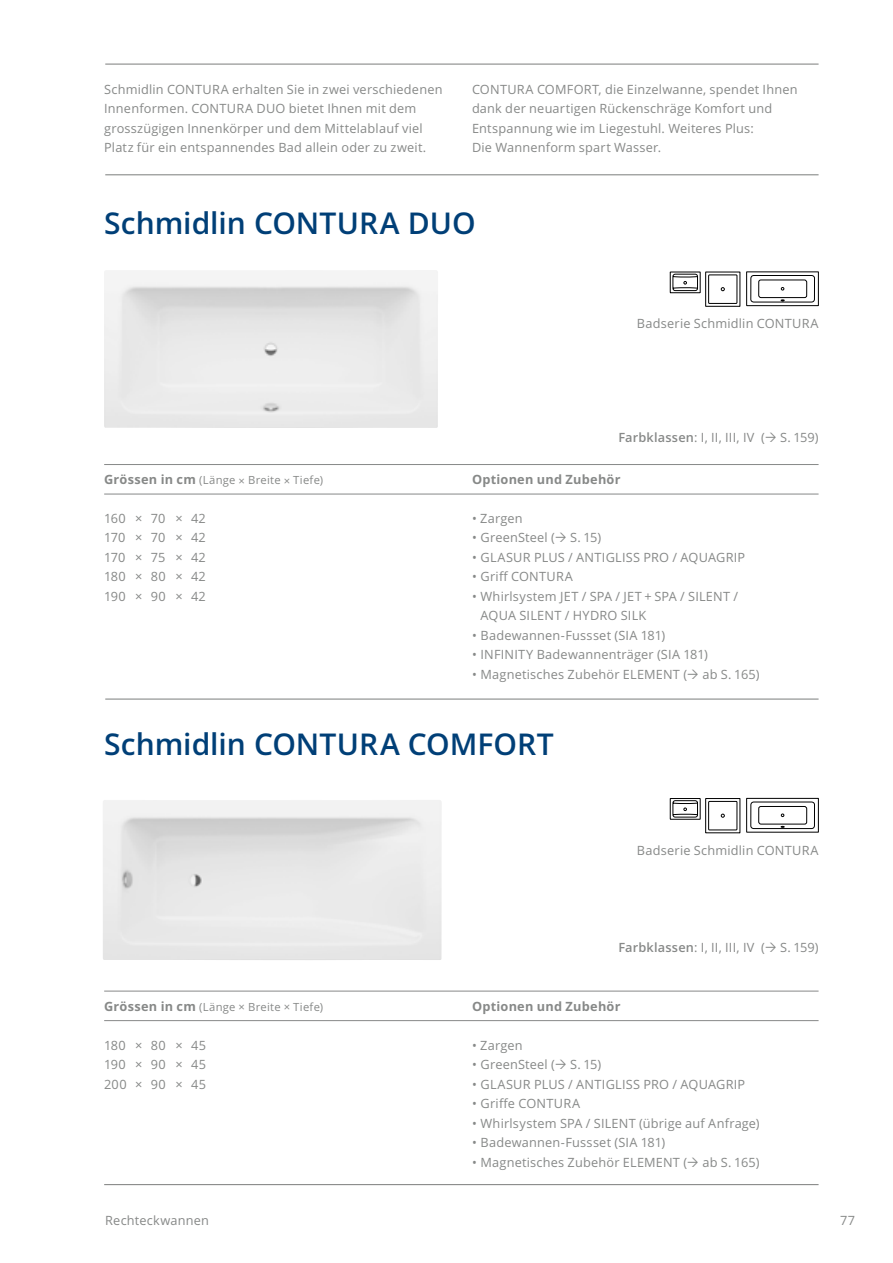
<style>
.page{position:relative;width:893px;height:1263px;background:#fff}
.page>*{position:absolute;margin:0;border:0;box-sizing:border-box;transform-origin:0 0}
.Titel_20pt_semibold__blau{font:600 30px "Open Sans";color:#003f77}
.Lauftext{font:12.75px/19.5px "Open Sans";letter-spacing:.015em;color:#878988}
.Lauf_Aufzählung_Einz_2mm{font:12.75px/19.5px "Open Sans";letter-spacing:.015em;color:#878988}
.Grössen-Tab1{font:12.75px "Open Sans";letter-spacing:.01em;color:#878988}
.Untertitel_mit_Linien{font:700 12.75px "Open Sans";letter-spacing:.02em;color:#878988}
.Farbklasse{font:12.75px "Open Sans";letter-spacing:.015em;color:#878988}
.Pagina{font:12.75px "Open Sans";letter-spacing:.015em;color:#878988}
.Untertitel_mit_Linien-2{font:11.25px "Open Sans";letter-spacing:.025em;color:#878988}
.s1{font-weight:600}
.s2{font-weight:700;font-size:12.75px}
</style>
<div class="page">
<svg style="left:670px;top:271px;width:149px;height:36px"></svg>
<svg style="left:670px;top:798px;width:149px;height:35px"></svg>
<img style="left:104px;top:270px;width:334px;height:158px">
<img style="left:103px;top:800px;width:339px;height:160px">
<hr style="left:105px;top:699px;width:714px;height:1px;background:#7b7d7c">
<hr style="left:104px;top:1184px;width:715px;height:1px;background:#7b7d7c">
<hr style="left:105px;top:174px;width:714px;height:1px;background:#7b7d7c">
<hr style="left:105px;top:64px;width:714px;height:1px;background:#7b7d7c">
<hr style="left:104px;top:464px;width:715px;height:1px;background:#878988">
<hr style="left:104px;top:494px;width:715px;height:1px;background:#878988">
<hr style="left:104px;top:991px;width:715px;height:1px;background:#878988">
<hr style="left:104px;top:1020px;width:715px;height:1px;background:#878988">
<p class="Lauftext" style="left:104px;top:79px;width:340px">Schmidlin CONTURA erhalten Sie in zwei verschiedenen Innenformen. CONTURA DUO bietet Ihnen mit dem grosszügigen Innenkörper und dem Mittelablauf viel Platz für ein entspannendes Bad allein oder zu zweit.</p>
<p class="Lauftext" style="left:472px;top:79px;width:327px">CONTURA COMFORT, die Einzelwanne, spendet Ihnen dank der neuartigen Rückenschräge Komfort und Entspannung wie im Liegestuhl. Weiteres Plus:<br>Die Wannenform spart Wasser.</p>
<p class="Titel_20pt_semibold__blau" style="left:104px;top:202px;width:373px">Schmidlin CONTURA DUO</p>
<p class="Lauftext" style="left:637px;top:313px;width:183px">Badserie Schmidlin CONTURA</p>
<p class="Farbklasse" style="left:618px;top:429px;width:202px"><span class="s1">Farbklassen</span>: I, II, III, IV ( S. 159)</p>
<p class="Untertitel_mit_Linien-2" style="left:104px;top:472px;width:221px"><span class="s2">Grössen in cm</span> (Länge × Breite × Tiefe)</p>
<p class="Untertitel_mit_Linien" style="left:472px;top:470px;width:150px">Optionen und Zubehör</p>
<p class="Grössen-Tab1" style="left:104px;top:510px;width:103px">160 × 70 × 42</p>
<p class="Grössen-Tab1" style="left:104px;top:529px;width:103px">170 × 70 × 42</p>
<p class="Grössen-Tab1" style="left:104px;top:549px;width:103px">170 × 75 × 42</p>
<p class="Grössen-Tab1" style="left:104px;top:568px;width:103px">180 × 80 × 42</p>
<p class="Grössen-Tab1" style="left:104px;top:588px;width:103px">190 × 90 × 42</p>
<p class="Lauf_Aufzählung_Einz_2mm" style="left:472px;top:508px;width:52px">• Zargen</p>
<p class="Lauf_Aufzählung_Einz_2mm" style="left:472px;top:528px;width:131px">• GreenSteel ( S. 15)</p>
<p class="Lauf_Aufzählung_Einz_2mm" style="left:472px;top:547px;width:275px">• GLASUR PLUS / ANTIGLISS PRO / AQUAGRIP</p>
<p class="Lauf_Aufzählung_Einz_2mm" style="left:472px;top:567px;width:102px">• Griff CONTURA</p>
<p class="Lauf_Aufzählung_Einz_2mm" style="left:480px;top:586px;width:259px;text-indent:-9px">• Whirlsystem JET / SPA / JET + SPA / SILENT /<br>AQUA SILENT / HYDRO SILK</p>
<p class="Lauf_Aufzählung_Einz_2mm" style="left:472px;top:625px;width:195px">• Badewannen-Fussset (SIA 181)</p>
<p class="Lauf_Aufzählung_Einz_2mm" style="left:472px;top:645px;width:237px">• INFINITY Badewannenträger (SIA 181)</p>
<p class="Lauf_Aufzählung_Einz_2mm" style="left:472px;top:664px;width:289px">• Magnetisches Zubehör ELEMENT ( ab S. 165)</p>
<p class="Titel_20pt_semibold__blau" style="left:104px;top:724px;width:451px">Schmidlin CONTURA COMFORT</p>
<p class="Lauftext" style="left:637px;top:840px;width:183px">Badserie Schmidlin CONTURA</p>
<p class="Lauftext" style="left:618px;top:937px;width:202px"><span class="s1">Farbklassen</span>: I, II, III, IV ( S. 159)</p>
<p class="Untertitel_mit_Linien-2" style="left:104px;top:999px;width:221px"><span class="s2">Grössen in cm</span> (Länge × Breite × Tiefe)</p>
<p class="Untertitel_mit_Linien" style="left:472px;top:997px;width:150px">Optionen und Zubehör</p>
<p class="Grössen-Tab1" style="left:104px;top:1036px;width:103px">180 × 80 × 45</p>
<p class="Grössen-Tab1" style="left:104px;top:1056px;width:103px">190 × 90 × 45</p>
<p class="Grössen-Tab1" style="left:104px;top:1075px;width:103px">200 × 90 × 45</p>
<p class="Pagina" style="left:105px;top:1211px;width:105px">Rechteckwannen</p>
<p class="Lauf_Aufzählung_Einz_2mm" style="left:472px;top:1035px;width:52px">• Zargen</p>
<p class="Lauf_Aufzählung_Einz_2mm" style="left:472px;top:1054px;width:131px">• GreenSteel ( S. 15)</p>
<p class="Lauf_Aufzählung_Einz_2mm" style="left:472px;top:1074px;width:275px">• GLASUR PLUS / ANTIGLISS PRO / AQUAGRIP</p>
<p class="Lauf_Aufzählung_Einz_2mm" style="left:472px;top:1093px;width:110px">• Griffe CONTURA</p>
<p class="Lauf_Aufzählung_Einz_2mm" style="left:472px;top:1113px;width:289px">• Whirlsystem SPA / SILENT (übrige auf Anfrage)</p>
<p class="Lauf_Aufzählung_Einz_2mm" style="left:472px;top:1132px;width:195px">• Badewannen-Fussset (SIA 181)</p>
<p class="Lauf_Aufzählung_Einz_2mm" style="left:472px;top:1152px;width:289px">• Magnetisches Zubehör ELEMENT ( ab S. 165)</p>
<p class="Lauftext" style="left:840px;top:1210px;width:16px">77</p>
</div>
